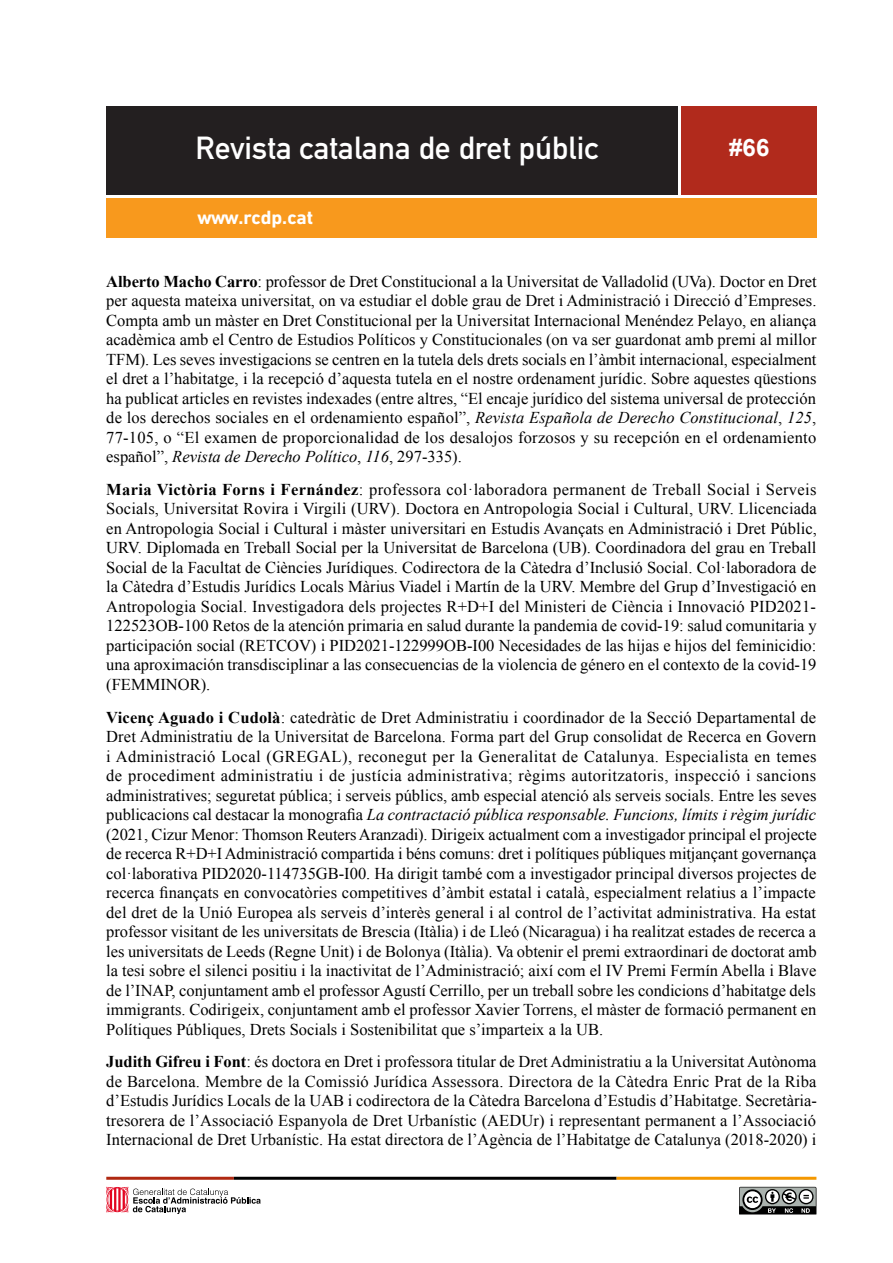
<style>
.page{position:relative;width:893px;height:1263px;background:#fff}
.page>*{position:absolute;margin:0;border:0;box-sizing:border-box;transform-origin:0 0}
.t1{font:700 31.5px "DIN Alternate";color:#fff}
.t2{font:700 24px "Arial";color:#fff}
.t3{font:700 19.5px "DIN Next LT Pro";letter-spacing:-.01em;color:#fff}
.cos_de_text{font:16.5px/19.5px "Times New Roman";color:#000;text-align:justify}
.s1{font-weight:700}
.s2{font-style:italic}
</style>
<div class="page">
<div style="left:106px;top:106px;width:572px;height:88px;background:#231f20"></div>
<div style="left:106px;top:198px;width:710px;height:40px;background:#f8991d"></div>
<div style="left:681px;top:106px;width:135px;height:88px;background:#b12a1c"></div>
<hr style="left:106px;top:1177px;width:128px;height:3px;background:#b02811">
<hr style="left:234px;top:1177px;width:383px;height:3px;background:#000">
<hr style="left:617px;top:1177px;width:199px;height:3px;background:#f49800">
<svg style="left:106px;top:1187px;width:155px;height:27px"></svg>
<svg style="left:739px;top:1187px;width:77px;height:27px"></svg>
<h1 class="t1" style="left:196px;top:124px;width:404px">Revista catalana de dret públic</h1>
<h2 class="t2" style="left:729px;top:131px;width:42px">#66</h2>
<p class="t3" style="left:197px;top:206px;width:117px">www.rcdp.cat</p>
<p class="cos_de_text" style="left:106px;top:271px;width:712px"><span class="s1">Alberto Macho Carro</span>: professor de Dret Constitucional a la Universitat de Valladolid (UVa). Doctor en Dret per aquesta mateixa universitat, on va estudiar el doble grau de Dret i Administració i Direcció d’Empreses.<br>Compta amb un màster en Dret Constitucional per la Universitat Internacional Menéndez Pelayo, en aliança acadèmica amb el Centro de Estudios Políticos y Constitucionales (on va ser guardonat amb premi al millor TFM). Les seves investigacions se centren en la tutela dels drets socials en l’àmbit internacional, especialment el dret a l’habitatge, i la recepció d’aquesta tutela en el nostre ordenament jurídic. Sobre aquestes qüestions ha publicat articles en revistes indexades (entre altres, “El encaje jurídico del sistema universal de protección de los derechos sociales en el ordenamiento español”, <span class="s2">Revista Española de Derecho Constitucional</span>, <span class="s2">125</span>, 77-105, o “El examen de proporcionalidad de los desalojos forzosos y su recepción en el ordenamiento español”, <span class="s2">Revista de Derecho Político</span>, <span class="s2">116</span>, 297-335).</p>
<p class="cos_de_text" style="left:106px;top:479px;width:712px"><span class="s1">Maria Victòria Forns i Fernández</span>: professora col·laboradora permanent de Treball Social i Serveis Socials, Universitat Rovira i Virgili (URV). Doctora en Antropologia Social i Cultural, URV. Llicenciada en Antropologia Social i Cultural i màster universitari en Estudis Avançats en Administració i Dret Públic, URV. Diplomada en Treball Social per la Universitat de Barcelona (UB). Coordinadora del grau en Treball Social de la Facultat de Ciències Jurídiques. Codirectora de la Càtedra d’Inclusió Social. Col·laboradora de la Càtedra d’Estudis Jurídics Locals Màrius Viadel i Martín de la URV. Membre del Grup d’Investigació en Antropologia Social. Investigadora dels projectes R+D+I del Ministeri de Ciència i Innovació PID2021- 122523OB-100 Retos de la atención primaria en salud durante la pandemia de covid-19: salud comunitaria y participación social (RETCOV) i PID2021-122999OB-I00 Necesidades de las hijas e hijos del feminicidio: una aproximación transdisciplinar a las consecuencias de la violencia de género en el contexto de la covid-19 (FEMMINOR).</p>
<p class="cos_de_text" style="left:106px;top:707px;width:712px"><span class="s1">Vicenç Aguado i Cudolà</span>: catedràtic de Dret Administratiu i coordinador de la Secció Departamental de Dret Administratiu de la Universitat de Barcelona. Forma part del Grup consolidat de Recerca en Govern i Administració Local (GREGAL), reconegut per la Generalitat de Catalunya. Especialista en temes de procediment administratiu i de justícia administrativa; règims autoritzatoris, inspecció i sancions administratives; seguretat pública; i serveis públics, amb especial atenció als serveis socials. Entre les seves publicacions cal destacar la monografia <span class="s2">La contractació pública responsable. Funcions, límits i règim jurídic </span>(2021, Cizur Menor: Thomson Reuters Aranzadi). Dirigeix actualment com a investigador principal el projecte de recerca R+D+I Administració compartida i béns comuns: dret i polítiques públiques mitjançant governança col·laborativa PID2020-114735GB-I00. Ha dirigit també com a investigador principal diversos projectes de recerca finançats en convocatòries competitives d’àmbit estatal i català, especialment relatius a l’impacte del dret de la Unió Europea als serveis d’interès general i al control de l’activitat administrativa. Ha estat professor visitant de les universitats de Brescia (Itàlia) i de Lleó (Nicaragua) i ha realitzat estades de recerca a les universitats de Leeds (Regne Unit) i de Bolonya (Itàlia). Va obtenir el premi extraordinari de doctorat amb la tesi sobre el silenci positiu i la inactivitat de l’Administració; així com el IV Premi Fermín Abella i Blave de l’INAP, conjuntament amb el professor Agustí Cerrillo, per un treball sobre les condicions d’habitatge dels immigrants. Codirigeix, conjuntament amb el professor Xavier Torrens, el màster de formació permanent en Polítiques Públiques, Drets Socials i Sostenibilitat que s’imparteix a la UB.</p>
<p class="cos_de_text" style="left:106px;top:1052px;width:712px"><span class="s1">Judith Gifreu i Font</span>: és doctora en Dret i professora titular de Dret Administratiu a la Universitat Autònoma de Barcelona. Membre de la Comissió Jurídica Assessora. Directora de la Càtedra Enric Prat de la Riba d’Estudis Jurídics Locals de la UAB i codirectora de la Càtedra Barcelona d’Estudis d’Habitatge. Secretària&shy;tresorera de l’Associació Espanyola de Dret Urbanístic (AEDUr) i representant permanent a l’Associació Internacional de Dret Urbanístic. Ha estat directora de l’Agència de l’Habitatge de Catalunya (2018-2020) i</p>
</div>
